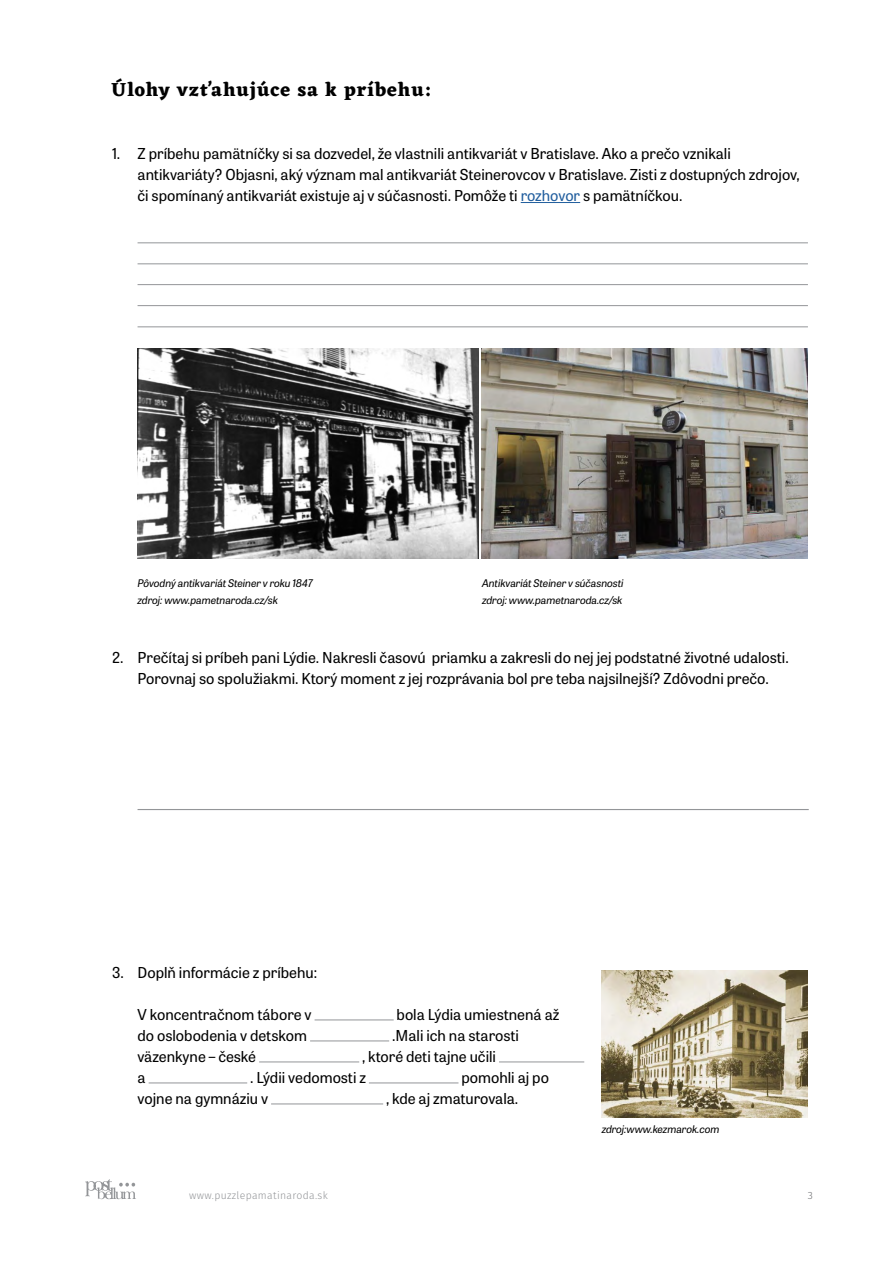
<style>
.page{position:relative;width:893px;height:1263px;background:#fff}
.page>*{position:absolute;margin:0;border:0;box-sizing:border-box;transform-origin:0 0}
.t1{font:700 19.5px "Eczar";letter-spacing:.05em;color:#000}
.t2{font:15px/21px "Tablet Gothic";color:#000}
.t3{font:italic 10.5px/16.5px "Tablet Gothic";letter-spacing:-.01em;color:#000}
.t4{font:300 10.5px "Fira Sans";letter-spacing:.03em;color:#939598}
.t5{font:300 10.5px "Fira Sans";color:#6d6e71}
.s1{color:#215e9e}
</style>
<div class="page">
<svg style="left:85px;top:1179px;width:51px;height:20px"></svg>
<hr style="left:521px;top:202px;width:59px;height:1px;background:#215e9e">
<hr style="left:138px;top:243px;width:670px;height:1px;background:#939598">
<hr style="left:138px;top:264px;width:670px;height:1px;background:#939598">
<hr style="left:138px;top:284px;width:670px;height:1px;background:#939598">
<hr style="left:138px;top:305px;width:670px;height:1px;background:#939598">
<hr style="left:138px;top:327px;width:670px;height:1px;background:#939598">
<img style="left:138px;top:348px;width:341px;height:210px">
<img style="left:482px;top:348px;width:326px;height:210px">
<hr style="left:138px;top:809px;width:671px;height:1px;background:#939598">
<hr style="left:315px;top:1020px;width:79px;height:1px;background:#939598">
<hr style="left:310px;top:1041px;width:79px;height:1px;background:#939598">
<hr style="left:259px;top:1062px;width:100px;height:1px;background:#939598">
<hr style="left:499px;top:1062px;width:85px;height:1px;background:#939598">
<hr style="left:149px;top:1083px;width:98px;height:1px;background:#939598">
<hr style="left:369px;top:1083px;width:89px;height:1px;background:#939598">
<hr style="left:271px;top:1104px;width:112px;height:1px;background:#939598">
<img style="left:602px;top:971px;width:206px;height:147px">
<h1 class="t1" style="left:112px;top:78px;width:322px">Úlohy vzťahujúce sa k príbehu:</h1>
<p class="t2" style="left:138px;top:142px;width:663px;text-indent:-26px">1. Z príbehu pamätníčky si sa dozvedel, že vlastnili antikvariát v Bratislave. Ako a prečo vznikali antikvariáty? Objasni, aký význam mal antikvariát Steinerovcov v Bratislave. Zisti z dostupných zdrojov, či spomínaný antikvariát existuje aj v súčasnosti. Pomôže ti <span class="s1">rozhovor</span> s pamätníčkou.</p>
<p class="t3" style="left:138px;top:574px;width:177px">Pôvodný antikvariát Steiner v roku 1847 zdroj: www.pametnaroda.cz/sk</p>
<p class="t3" style="left:482px;top:574px;width:143px">Antikvariát Steiner v súčasnosti zdroj: www.pametnaroda.cz/sk</p>
<p class="t2" style="left:112px;top:646px;width:678px;text-align:center">2. Prečítaj si príbeh pani Lýdie. Nakresli časovú priamku a zakresli do nej jej podstatné životné udalosti.<br>Porovnaj so spolužiakmi. Ktorý moment z jej rozprávania bol pre teba najsilnejší? Zdôvodni prečo.</p>
<p class="t2" style="left:112px;top:961px;width:207px">3. Doplň informácie z príbehu:</p>
<p class="t2" style="left:138px;top:1003px;width:176px">V koncentračnom tábore v</p>
<p class="t2" style="left:397px;top:1003px;width:164px">bola Lýdia umiestnená až</p>
<p class="t2" style="left:138px;top:1024px;width:171px">do oslobodenia v detskom</p>
<p class="t2" style="left:392px;top:1024px;width:128px">.Mali ich na starosti</p>
<p class="t2" style="left:138px;top:1045px;width:120px">väzenkyne – české</p>
<p class="t2" style="left:362px;top:1045px;width:135px">, ktoré deti tajne učili</p>
<p class="t2" style="left:138px;top:1066px;width:10px">a</p>
<p class="t2" style="left:250px;top:1066px;width:117px">. Lýdii vedomosti z</p>
<p class="t2" style="left:461px;top:1066px;width:89px">pomohli aj po</p>
<p class="t2" style="left:138px;top:1087px;width:132px">vojne na gymnáziu v</p>
<p class="t2" style="left:386px;top:1087px;width:134px">, kde aj zmaturovala.</p>
<p class="t3" style="left:602px;top:1120px;width:119px">zdroj:www.kezmarok.com</p>
<p class="t4" style="left:189px;top:1188px;width:140px">www.puzzlepamatinaroda.sk</p>
<p class="t5" style="left:808px;top:1188px;width:7px">3</p>
</div>
